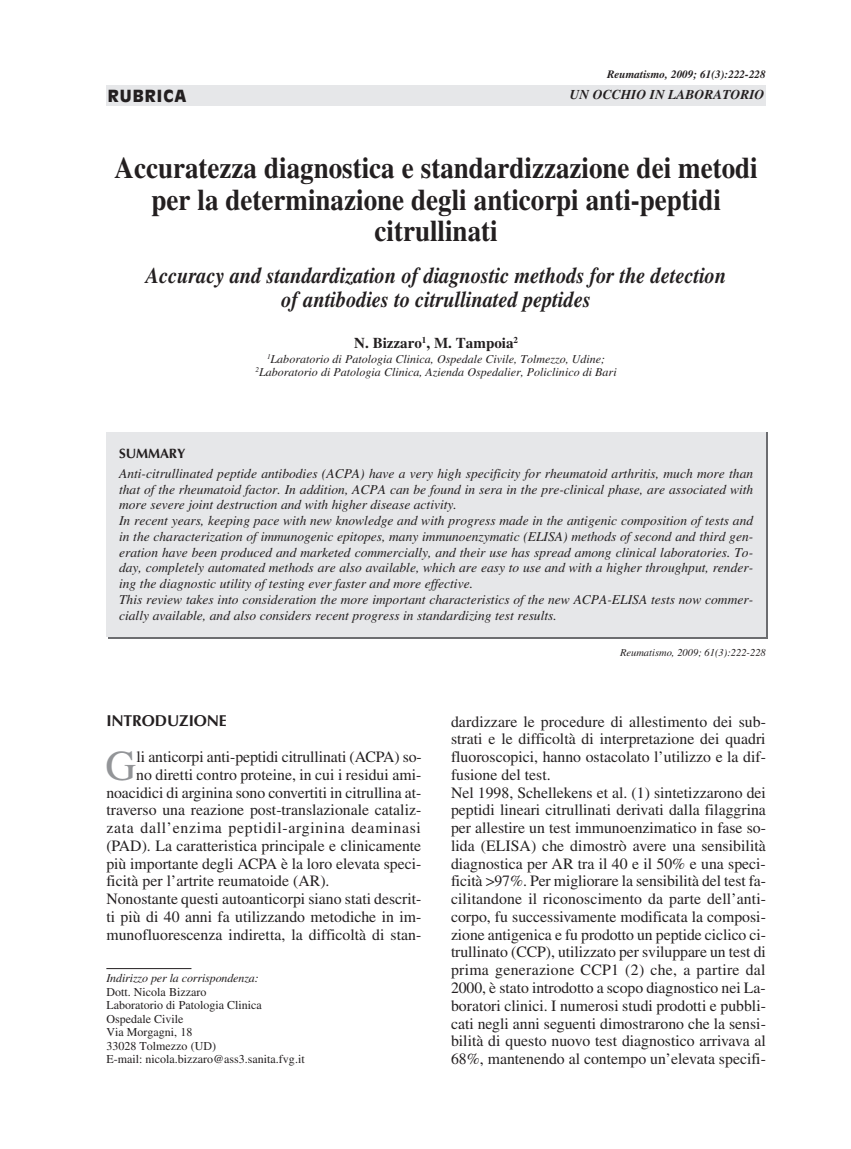
<style>
.page{position:relative;width:851px;height:1149px;background:#fff}
.page>*{position:absolute;margin:0;border:0;box-sizing:border-box;transform-origin:0 0}
.t1{font:42.45px "Times";color:#939598}
.t2{font:700 30px/31.5px "Times";color:#231f20;text-align:center;scale:.9 1}
.t3{font:italic 700 22.5px/24px "Times";color:#231f20;text-align:center;scale:.9 1}
.t4{font:900 16.5px "Antique Olive";letter-spacing:.06em;color:#231f20}
.t5{font:15.75px/17.7px "Times";color:#231f20}
.t6{font:15.75px "Times";letter-spacing:.045em;color:#231f20}
.t7{font:700 15.75px "Optima";letter-spacing:-.005em;color:#231f20}
.t8{font:700 15px "Times";color:#231f20}
.t9{font:italic 13.5px/15.8px "Times";color:#231f20}
.t10{font:italic 700 13.5px "Times";color:#231f20}
.t11{font:700 13.5px "Optima";letter-spacing:-.005em;color:#231f20}
.t12{font:italic 12px/13.5px "Times";color:#231f20;text-align:center}
.t13{font:12px/13.5px "Times";color:#231f20}
.t14{font:italic 700 11.25px "Times";color:#231f20}
.t15{font:italic 10.5px "Times";color:#231f20}
</style>
<div class="page">
<div style="left:106px;top:85px;width:659px;height:20px;background:#e6e7e9"></div>
<hr style="left:106px;top:968px;width:85px;height:1px;background:#231f20">
<div style="left:106px;top:432px;width:659px;height:204px;background:#e6e7e9"></div>
<p class="t14" style="left:607px;top:70px;width:160px">Reumatismo, 2009; 61(3):222-228</p>
<p class="t4" style="left:108px;top:89px;width:80px">RUBRICA</p>
<p class="t10" style="left:569px;top:90px;width:196px">UN OCCHIO IN LABORATORIO</p>
<h2 class="t2" style="left:114px;top:155px;width:716px">Accuratezza diagnostica e standardizzazione dei metodi per la determinazione degli anticorpi anti-peptidi citrullinati</h2>
<h3 class="t3" style="left:146px;top:265px;width:646px">Accuracy and standardization of diagnostic methods for the detection of antibodies to citrullinated peptides</h3>
<p class="t8" style="left:354px;top:337px;width:165px">N. Bizzaro<sup>1</sup>, M. Tampoia<sup>2</sup></p>
<p class="t12" style="left:255px;top:353px;width:362px"><sup>1</sup>Laboratorio di Patologia Clinica, Ospedale Civile, Tolmezzo, Udine;<br><sup>2</sup>Laboratorio di Patologia Clinica, Azienda Ospedalier, Policlinico di Bari</p>
<p class="t11" style="left:119px;top:447px;width:68px">SUMMARY</p>
<p class="t9" style="left:119px;top:466px;width:635px">Anti-citrullinated peptide antibodies (ACPA) have a very high specificity for rheumatoid arthritis, much more than that of the rheumatoid factor. In addition, ACPA can be found in sera in the pre-clinical phase, are associated with more severe joint destruction and with higher disease activity.<br>In recent years, keeping pace with new knowledge and with progress made in the antigenic composition of tests and in the characterization of immunogenic epitopes, many immunoenzymatic (ELISA) methods of second and third gen&shy;eration have been produced and marketed commercially, and their use has spread among clinical laboratories. To&shy;day, completely automated methods are also available, which are easy to use and with a higher throughput, render&shy;ing the diagnostic utility of testing ever faster and more effective.<br>This review takes into consideration the more important characteristics of the new ACPA-ELISA tests now commer&shy;cially available, and also considers recent progress in standardizing test results.</p>
<p class="t7" style="left:106px;top:714px;width:122px">INTRODUZIONE</p>
<h1 class="t1" style="left:106px;top:749px;width:32px">G</h1>
<p class="t5" style="left:137px;top:749px;width:287px">li anticorpi anti-peptidi citrullinati (ACPA) so-</p>
<p class="t5" style="left:136px;top:766px;width:286px">no diretti contro proteine, in cui i residui ami-</p>
<p class="t5" style="left:106px;top:784px;width:316px">noacidici di arginina sono convertiti in citrullina at-</p>
<p class="t5" style="left:106px;top:802px;width:316px">traverso una reazione post-translazionale cataliz-</p>
<p class="t6" style="left:106px;top:821px;width:316px">zata dall’enzima peptidil-arginina deaminasi</p>
<p class="t5" style="left:106px;top:837px;width:316px">(PAD). La caratteristica principale e clinicamente</p>
<p class="t5" style="left:106px;top:855px;width:316px">più importante degli ACPA è la loro elevata speci-</p>
<p class="t5" style="left:106px;top:873px;width:225px">ficità per l’artrite reumatoide (AR).</p>
<p class="t5" style="left:106px;top:891px;width:316px">Nonostante questi autoanticorpi siano stati descrit-</p>
<p class="t5" style="left:106px;top:908px;width:316px">ti più di 40 anni fa utilizzando metodiche in im-</p>
<p class="t5" style="left:106px;top:926px;width:316px">munofluorescenza indiretta, la difficoltà di stan-</p>
<p class="t12" style="left:106px;top:971px;width:154px">Indirizzo per la corrispondenza:</p>
<p class="t13" style="left:106px;top:985px;width:200px">Dott. Nicola Bizzaro<br>Laboratorio di Patologia Clinica<br>Ospedale Civile<br>Via Morgagni, 18<br>33028 Tolmezzo (UD)<br>E-mail: nicola.bizzaro@ass3.sanita.fvg.it</p>
<p class="t15" style="left:620px;top:648px;width:147px">Reumatismo, 2009; 61(3):222-228</p>
<p class="t5" style="left:451px;top:713px;width:316px">dardizzare le procedure di allestimento dei sub&shy;strati e le difficoltà di interpretazione dei quadri fluoroscopici, hanno ostacolato l’utilizzo e la dif&shy;fusione del test.<br>Nel 1998, Schellekens et al. (1) sintetizzarono dei peptidi lineari citrullinati derivati dalla filaggrina per allestire un test immunoenzimatico in fase so&shy;lida (ELISA) che dimostrò avere una sensibilità diagnostica per AR tra il 40 e il 50% e una speci&shy;ficità &gt;97%. Per migliorare la sensibilità del test fa&shy;cilitandone il riconoscimento da parte dell’anti&shy;corpo, fu successivamente modificata la composi&shy;zione antigenica e fu prodotto un peptide ciclico ci&shy;trullinato (CCP), utilizzato per sviluppare un test di prima generazione CCP1 (2) che, a partire dal 2000, è stato introdotto a scopo diagnostico nei La&shy;boratori clinici. I numerosi studi prodotti e pubbli&shy;cati negli anni seguenti dimostrarono che la sensi&shy;bilità di questo nuovo test diagnostico arrivava al 68%, mantenendo al contempo un’elevata specifi-</p>
</div>
